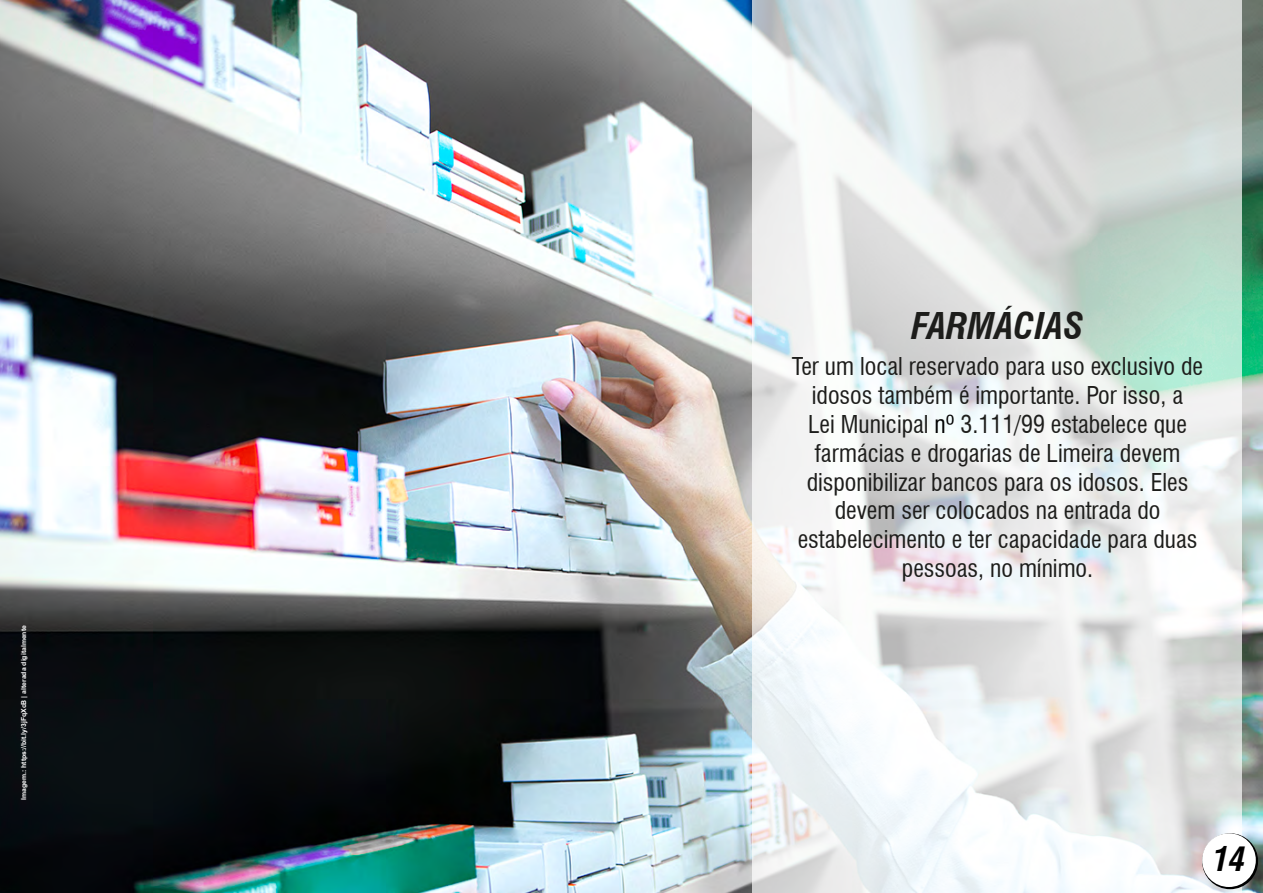
<style>
.page{position:relative;width:1263px;height:893px;background:#fff}
.page>*{position:absolute;margin:0;border:0;box-sizing:border-box;transform-origin:0 0}
.t1{font:italic 700 condensed 36px "Swiss 721 BT";color:#1d1d1b}
.t2{font:italic 700 condensed 33.45px "Swiss 721 BT";color:#000}
.t3{font:condensed 24px/28.8px "Swiss 721 BT";color:#1d1d1b;text-align:center}
.t4{font:700 10.5px "Browallia New";color:#fff}
.s1{color:#000}
</style>
<div class="page">
<img style="left:0;top:0;width:1263px;height:893px">
<svg style="left:753px;top:0;width:489px;height:893px"></svg>
<svg style="left:1202px;top:833px;width:56px;height:56px"></svg>
<div style="left:1202px;top:833px;width:54px;height:54px;background:#fff;border-radius:50%"></div>
<p class="t4" style="left:17px;top:800px;width:176px;rotate:-90deg">Imagem.: https://bit.ly/3jFqXcB | alterada digitalmente</p>
<h1 class="t1" style="left:911px;top:304px;width:174px">FARMÁCIAS</h1>
<p class="t3" style="left:792px;top:352px;width:413px">Ter um local reservado para uso exclusivo de idosos também é importante. Por isso, a<br>Lei Municipal <span class="s1">nº</span> 3.111/99 estabelece que farmácias e drogarias de Limeira devem disponibilizar bancos para os idosos. Eles devem ser colocados na entrada do estabelecimento e ter capacidade para duas pessoas, no mínimo.</p>
<h2 class="t2" style="left:1212px;top:838px;width:35px">14</h2>
</div>
